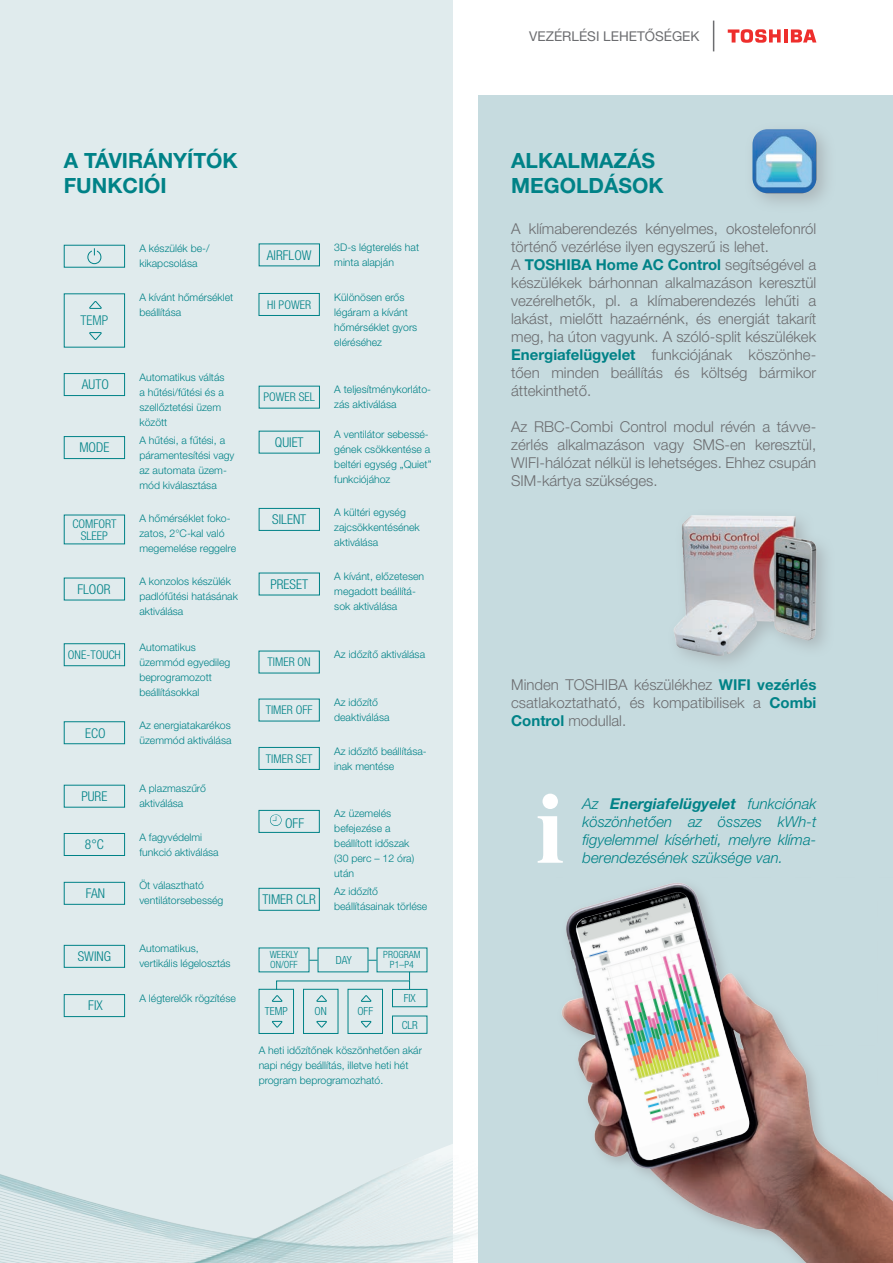
<style>
.page{position:relative;width:893px;height:1263px;background:#fff}
.page>*{position:absolute;margin:0;border:0;box-sizing:border-box;transform-origin:0 0}
.t1{font:700 21px/25.2px "Helvetica Neue LT Pro";color:#008287}
.t2{font:300 15px/18px "Helvetica Neue LT Pro";color:#6c6d70;text-align:justify}
.t3{font:italic 300 15px/18px "Helvetica Neue LT Pro";color:#008287;text-align:justify}
.t4{font:300 condensed 13.5px "Helvetica Neue LT Pro";color:#008287}
.t5{font:13.5px "Helvetica Neue LT Pro";color:#6c6d70}
.t6{font:300 condensed 12px/12px "Helvetica Neue LT Pro";color:#008287;text-align:center}
.t7{font:300 condensed 11.25px "Helvetica Neue LT Pro";color:#008287}
.t8{font:300 10.5px/15px "Helvetica Neue LT Pro";color:#008287}
.t9{font:300 condensed 9.9px/9.9px "Helvetica Neue LT Pro";color:#008287}
.s1{font-weight:700;color:#008287}
.s2{font-weight:700}
</style>
<div class="page">
<div style="left:0;top:0;width:453px;height:1263px;background:#e0ebed"></div>
<hr style="left:784px;top:29px;width:4px;height:14px;background:#ee2e2c">
<svg style="left:791px;top:29px;width:25px;height:14px"></svg>
<svg style="left:728px;top:29px;width:53px;height:14px"></svg>
<hr style="left:713px;top:21px;width:1px;height:30px;background:#6c6d70">
<img style="left:0;top:1144px;width:478px;height:119px">
<div style="left:64px;top:373px;width:61px;height:23px;border:1px solid #008287"></div>
<div style="left:64px;top:436px;width:61px;height:23px;border:1px solid #008287"></div>
<div style="left:64px;top:721px;width:61px;height:23px;border:1px solid #008287"></div>
<div style="left:64px;top:833px;width:61px;height:23px;border:1px solid #008287"></div>
<div style="left:64px;top:882px;width:61px;height:23px;border:1px solid #008287"></div>
<div style="left:64px;top:945px;width:61px;height:23px;border:1px solid #008287"></div>
<div style="left:64px;top:994px;width:61px;height:23px;border:1px solid #008287"></div>
<div style="left:64px;top:643px;width:61px;height:23px;border:1px solid #008287"></div>
<div style="left:259px;top:508px;width:61px;height:23px;border:1px solid #008287"></div>
<div style="left:259px;top:810px;width:61px;height:23px;border:1px solid #008287"></div>
<div style="left:259px;top:888px;width:61px;height:23px;border:1px solid #008287"></div>
<div style="left:259px;top:747px;width:61px;height:23px;border:1px solid #008287"></div>
<div style="left:259px;top:293px;width:61px;height:23px;border:1px solid #008287"></div>
<svg style="left:270px;top:814px;width:12px;height:12px"></svg>
<svg style="left:89px;top:332px;width:13px;height:8px"></svg>
<svg style="left:89px;top:301px;width:13px;height:8px"></svg>
<svg style="left:87px;top:248px;width:14px;height:16px"></svg>
<div style="left:259px;top:989px;width:35px;height:45px;border:1px solid #008287"></div>
<div style="left:303px;top:989px;width:35px;height:45px;border:1px solid #008287"></div>
<div style="left:348px;top:989px;width:35px;height:45px;border:1px solid #008287"></div>
<div style="left:392px;top:989px;width:35px;height:18px;border:1px solid #008287"></div>
<div style="left:392px;top:1016px;width:35px;height:18px;border:1px solid #008287"></div>
<svg style="left:272px;top:1020px;width:11px;height:8px"></svg>
<svg style="left:272px;top:995px;width:11px;height:7px"></svg>
<div style="left:276px;top:980px;width:134px;height:10px;border:1px solid #008287"></div>
<svg style="left:316px;top:1020px;width:11px;height:8px"></svg>
<svg style="left:316px;top:995px;width:11px;height:7px"></svg>
<svg style="left:360px;top:1020px;width:12px;height:8px"></svg>
<svg style="left:361px;top:995px;width:11px;height:7px"></svg>
<div style="left:478px;top:96px;width:415px;height:1167px;background:#c6dbdf"></div>
<div style="left:667px;top:508px;width:170px;height:167px;background:#939598;opacity:.5"></div>
<img style="left:673px;top:515px;width:143px;height:141px">
<svg style="left:538px;top:816px;width:25px;height:47px"></svg>
<svg style="left:542px;top:794px;width:16px;height:15px"></svg>
<img style="left:562px;top:883px;width:331px;height:380px">
<div style="left:744px;top:121px;width:92px;height:93px;background:#939598;opacity:.5"></div>
<img style="left:752px;top:129px;width:64px;height:64px">
<h1 class="t1" style="left:64px;top:148px;width:175px">A TÁVIRÁNYÍTÓK<br>FUNKCIÓI</h1>
<p class="t4" style="left:81px;top:313px;width:29px">TEMP</p>
<p class="t4" style="left:82px;top:377px;width:29px">AUTO</p>
<p class="t4" style="left:79px;top:440px;width:32px">MODE</p>
<p class="t6" style="left:72px;top:517px;width:46px">COMFORT<br>SLEEP</p>
<p class="t4" style="left:77px;top:581px;width:35px">FLOOR</p>
<p class="t8" style="left:139px;top:241px;width:72px">A készülék be-/ kikapcsolása</p>
<p class="t8" style="left:139px;top:290px;width:95px">A kívánt hőmérséklet beállítása</p>
<p class="t8" style="left:139px;top:369px;width:87px">Automatikus váltás a hűtési/fűtési és a szellőztetési üzem között</p>
<p class="t8" style="left:139px;top:432px;width:97px">A hűtési, a fűtési, a páramentesítési vagy az automata üzem&shy;mód kiválasztása</p>
<p class="t8" style="left:139px;top:511px;width:98px">A hőmérséklet foko&shy;zatos, 2°C-kal való megemelése reggelre</p>
<p class="t8" style="left:139px;top:574px;width:100px">A konzolos készülék padlófűtési hatásának aktiválása</p>
<p class="t4" style="left:267px;top:247px;width:46px">AIRFLOW</p>
<p class="t6" style="left:267px;top:298px;width:45px">HI POWER</p>
<p class="t6" style="left:264px;top:391px;width:53px">POWER SEL</p>
<p class="t4" style="left:275px;top:434px;width:30px">QUIET</p>
<p class="t4" style="left:272px;top:512px;width:35px">SILENT</p>
<p class="t4" style="left:270px;top:576px;width:39px">PRESET</p>
<p class="t8" style="left:334px;top:240px;width:86px">3D-s légterelés hat minta alapján</p>
<p class="t8" style="left:334px;top:289px;width:85px">Különösen erős légáram a kívánt hőmérséklet gyors eléréséhez</p>
<p class="t8" style="left:334px;top:382px;width:98px">A teljesítménykorláto&shy;zás aktiválása</p>
<p class="t8" style="left:334px;top:427px;width:99px">A ventilátor sebessé&shy;gének csökkentése a beltéri egység „Quiet” funkciójához</p>
<p class="t8" style="left:334px;top:504px;width:87px">A kültéri egység zajcsökkentésének aktiválása</p>
<p class="t8" style="left:334px;top:569px;width:91px">A kívánt, előzetesen megadott beállítá&shy;sok aktiválása</p>
<p class="t6" style="left:68px;top:649px;width:54px">ONE-TOUCH</p>
<p class="t4" style="left:85px;top:725px;width:22px">ECO</p>
<p class="t4" style="left:81px;top:788px;width:27px">PURE</p>
<p class="t4" style="left:85px;top:837px;width:20px">8°C</p>
<p class="t4" style="left:86px;top:886px;width:21px">FAN</p>
<p class="t4" style="left:78px;top:949px;width:35px">SWING</p>
<p class="t4" style="left:88px;top:998px;width:16px">FIX</p>
<p class="t8" style="left:139px;top:639px;width:93px">Automatikus üzemmód egyedileg beprogramozott beállításokkal</p>
<p class="t8" style="left:334px;top:647px;width:92px">Az időzítő aktiválása</p>
<p class="t8" style="left:334px;top:695px;width:57px">Az időzítő deaktiválása</p>
<p class="t8" style="left:334px;top:743px;width:94px">Az időzítő beállítása&shy;inak mentése</p>
<p class="t6" style="left:268px;top:656px;width:45px">TIMER ON</p>
<p class="t6" style="left:266px;top:704px;width:48px">TIMER OFF</p>
<p class="t6" style="left:266px;top:752px;width:48px">TIMER SET</p>
<p class="t8" style="left:139px;top:717px;width:94px">Az energiatakarékos üzemmód aktiválása</p>
<p class="t8" style="left:139px;top:781px;width:68px">A plazmaszűrő aktiválása</p>
<p class="t8" style="left:139px;top:829px;width:81px">A fagyvédelmi funkció aktiválása</p>
<p class="t8" style="left:139px;top:878px;width:86px">Öt választható ventilátorsebesség</p>
<p class="t8" style="left:139px;top:941px;width:93px">Automatikus, vertikális légelosztás</p>
<p class="t8" style="left:139px;top:990px;width:98px">A légterelők rögzítése</p>
<p class="t4" style="left:285px;top:816px;width:21px">OFF</p>
<p class="t4" style="left:263px;top:891px;width:55px">TIMER CLR</p>
<p class="t8" style="left:334px;top:805px;width:81px">Az üzemelés befejezése a beállított időszak (30 perc – 12 óra) után</p>
<p class="t8" style="left:334px;top:884px;width:95px">Az időzítő beállításainak törlése</p>
<p class="t9" style="left:270px;top:950px;width:30px">WEEKLY<br>ON/OFF</p>
<p class="t9" style="left:383px;top:950px;width:39px;text-align:center">PROGRAM<br>P1–P4</p>
<p class="t7" style="left:265px;top:1005px;width:24px">TEMP</p>
<p class="t7" style="left:315px;top:1005px;width:14px">ON</p>
<p class="t7" style="left:357px;top:1005px;width:17px">OFF</p>
<p class="t7" style="left:336px;top:953px;width:17px">DAY</p>
<p class="t7" style="left:404px;top:991px;width:13px">FIX</p>
<p class="t7" style="left:402px;top:1019px;width:18px">CLR</p>
<p class="t8" style="left:259px;top:1042px;width:165px">A heti időzítőnek köszönhetően akár napi négy beállítás, illetve heti hét program beprogramozható.</p>
<p class="t5" style="left:529px;top:28px;width:172px">VEZÉRLÉSI LEHETŐSÉGEK</p>
<h1 class="t1" style="left:511px;top:148px;width:154px">ALKALMAZÁS<br>MEGOLDÁSOK</h1>
<p class="t2" style="left:511px;top:219px;width:307px;text-align:left">A klímaberendezés kényelmes, okostelefonról történő vezérlése ilyen egyszerű is lehet.<br>A <span class="s1">TOSHIBA Home AC Control</span> segítségével a készülékek bárhonnan alkalmazáson keresztül vezérelhetők, pl. a klímaberendezés lehűti a lakást, mielőtt hazaérnénk, és energiát takarít meg, ha úton vagyunk. A szóló-split készülékek <span class="s1">Energiafelügyelet</span> funkciójának köszönhe&shy;tően minden beállítás és költség bármikor áttekinthető.</p>
<h2 class="t2" style="left:511px;top:417px;width:307px">Az RBC-Combi Control modul révén a távve&shy;zérlés alkalmazáson vagy SMS-en keresztül, WIFI-hálózat nélkül is lehetséges. Ehhez csupán SIM-kártya szükséges.</h2>
<h2 class="t2" style="left:511px;top:675px;width:307px">Minden TOSHIBA készülékhez <span class="s1">WIFI vezérlés </span>csatlakoztatható, és kompatibilisek a <span class="s1">Combi Control</span> modullal.</h2>
<h2 class="t3" style="left:583px;top:794px;width:235px">Az <span class="s2">Energiafelügyelet</span> funkciónak köszönhetően az összes kWh-t figyelemmel kísérheti, melyre klíma&shy;berendezésének szüksége van.</h2>
</div>
